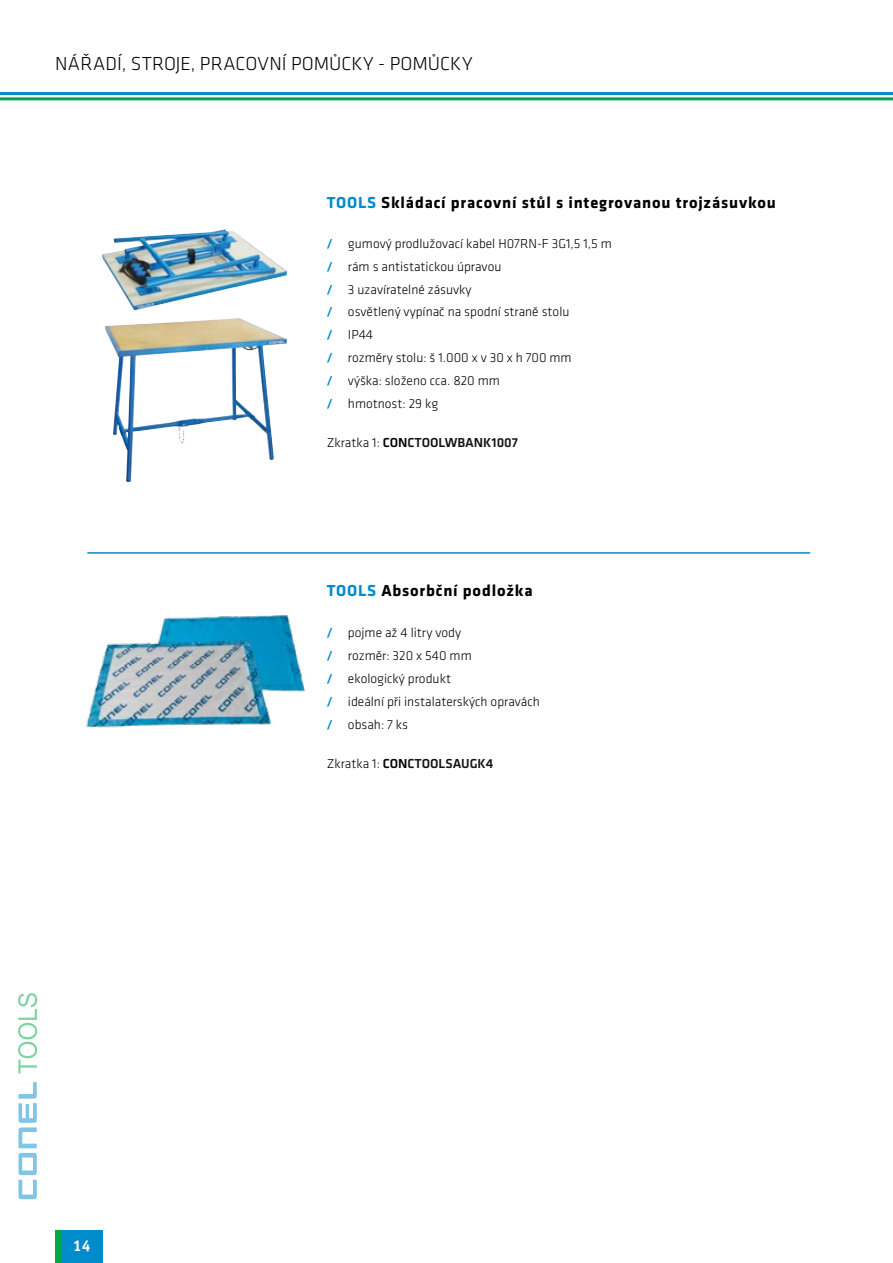
<style>
.page{position:relative;width:893px;height:1263px;background:#fff}
.page>*{position:absolute;margin:0;border:0;box-sizing:border-box;transform-origin:0 0}
.t1{font:300 19.5px "GC Klavika";letter-spacing:.015em;color:#000}
.t2{font:700 16.5px "GC Klavika";letter-spacing:.05em;color:#000}
.t3{font:700 15.75px "ITC Officina Sans CE";color:#fff}
.t4{font:300 13.5px/23px "GC Klavika";color:#000}
.t5{font:500 13.5px "GC Klavika";color:#131313}
.s1{color:#008bcb}
.s2{font-family:"Lato";font-weight:900;font-size:12px;color:#008bcb}
.s3{font-weight:300;color:#000}
.s4{color:#000}
</style>
<div class="page">
<div style="left:61px;top:1230px;width:42px;height:33px;background:#008bcb"></div>
<div style="left:55px;top:1230px;width:6px;height:33px;background:#04a64a"></div>
<hr style="left:0;top:92px;width:893px;height:3px;background:#008bcb">
<hr style="left:0;top:97px;width:893px;height:3px;background:#04a64a">
<svg style="left:18px;top:993px;width:19px;height:80px"></svg>
<svg style="left:18px;top:1082px;width:19px;height:117px"></svg>
<img style="left:102px;top:229px;width:185px;height:81px">
<img style="left:105px;top:318px;width:182px;height:164px">
<hr style="left:87px;top:552px;width:723px;height:2px;background:#008bcb">
<img style="left:163px;top:615px;width:142px;height:77px">
<img style="left:85px;top:620px;width:205px;height:108px">
<h1 class="t1" style="left:55px;top:52px;width:181px">Nářadí, stroje, pracovn</h1>
<h1 class="t1" style="left:282px;top:52px;width:192px">í pomůcky - pomůcky</h1>
<p class="t2" style="left:327px;top:191px;width:451px"><span class="s1">TOOLS</span> Skládací pracovní stůl s integrovanou trojzásuvkou</p>
<p class="t4" style="left:327px;top:232px;width:287px"><span class="s2">/</span> gumový prodlužovací kabel H 07RN-F 3G1,5 1,5 m <span class="s2">/</span> rám s antistatickou úpravou<br><span class="s2">/</span> 3 uzavíratelné zásuvky<br><span class="s2">/</span> osvětlený vypínač na spodní straně stolu<br><span class="s2">/</span> IP44<br><span class="s2">/</span> rozměry stolu: š 1.000 x v 30 x h 700 mm<br><span class="s2">/</span> výška: složeno cca. 820 mm<br><span class="s2">/</span> hmotnost: 29 kg</p>
<p class="t5" style="left:327px;top:434px;width:193px"><span class="s3">Zkratka 1:</span> <span class="s4">CON</span>CTOOLWBANK1007</p>
<p class="t2" style="left:327px;top:578px;width:207px"><span class="s1">TOOLS</span> Absorbční podložka</p>
<p class="t3" style="left:73px;top:1236px;width:19px">14</p>
<p class="t4" style="left:327px;top:621px;width:215px"><span class="s2">/</span> pojme až 4 litry vody<br><span class="s2">/</span> rozměr: 320 x 540 mm<br><span class="s2">/</span> ekologický produkt<br><span class="s2">/</span> ideální při instalaterských opravách <span class="s2">/</span> obsah: 7 ks</p>
<p class="t5" style="left:327px;top:754px;width:168px"><span class="s3">Zkratka 1:</span> <span class="s4">CON</span>CTOOLSAUGK4</p>
</div>
